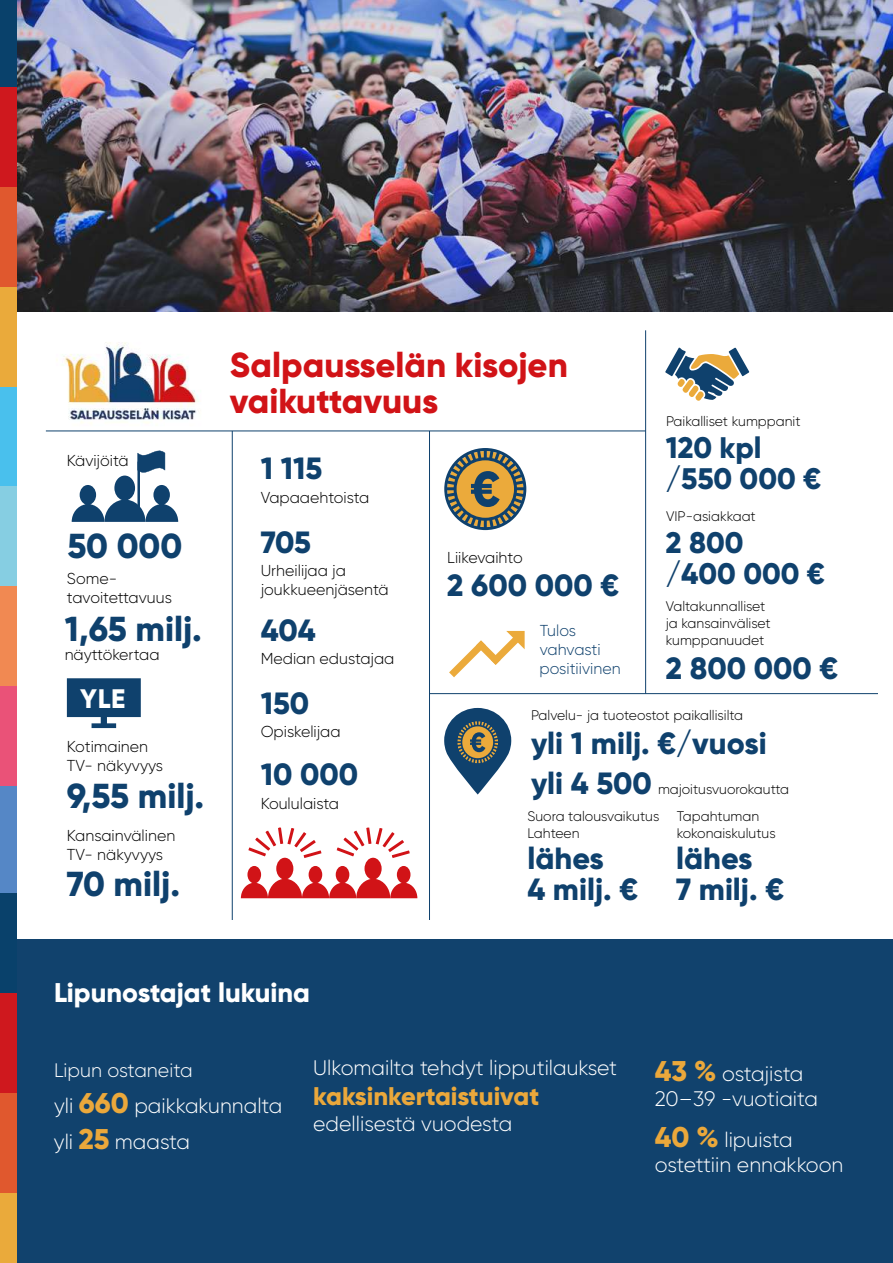
<style>
.page{position:relative;width:893px;height:1263px;background:#fff}
.page>*{position:absolute;margin:0;border:0;box-sizing:border-box;transform-origin:0 0}
.t1{font:800 34.65px/35.7px "Gilroy";color:#d11317}
.t2{font:800 34.65px "Gilroy";color:#0f416d}
.t3{font:800 30.6px/30.6px "Gilroy";color:#0f416d}
.t4{font:800 29.7px/30.6px "Gilroy";color:#0f416d}
.t5{font:800 27px "Gilroy";color:#fff}
.t6{font:800 26.7px "Gilroy";color:#fff}
.t7{font:800 25.5px "Gilroy";color:#eba83b}
.t8{font:300 21px/25.2px "Gilroy";color:#fff}
.t9{font:300 19.5px "Gilroy";color:#fff}
.t10{font:300 15.9px/19px "Gilroy";color:#000}
.t11{font:300 15.9px/19px "Gilroy";color:#0f416d}
.t12{font:300 13.8px/16.6px "Gilroy";color:#000}
.s1{font-weight:800;font-size:30.6px;color:#0f416d}
.s2{font-weight:800;font-size:28.5px;color:#eba83b}
</style>
<div class="page">
<img style="left:45px;top:342px;width:171px;height:90px">
<svg style="left:449px;top:631px;width:76px;height:46px"></svg>
<svg style="left:72px;top:450px;width:106px;height:72px"></svg>
<svg style="left:444px;top:448px;width:82px;height:82px"></svg>
<svg style="left:241px;top:827px;width:176px;height:71px"></svg>
<svg style="left:665px;top:347px;width:84px;height:54px"></svg>
<svg style="left:444px;top:708px;width:67px;height:86px"></svg>
<hr style="left:429px;top:693px;width:449px;height:1px;background:#0f416d">
<hr style="left:46px;top:431px;width:600px;height:1px;background:#0f416d">
<hr style="left:645px;top:330px;width:1px;height:364px;background:#0f416d">
<hr style="left:232px;top:431px;width:1px;height:488px;background:#0f416d">
<hr style="left:429px;top:431px;width:1px;height:488px;background:#0f416d">
<svg style="left:67px;top:678px;width:74px;height:50px"></svg>
<img style="left:17px;top:0;width:876px;height:312px">
<div style="left:17px;top:940px;width:876px;height:323px;background:#11426d"></div>
<div style="left:0;top:0;width:17px;height:94px;background:#09416b"></div>
<div style="left:0;top:87px;width:17px;height:107px;background:#cf181e"></div>
<div style="left:0;top:187px;width:17px;height:107px;background:#e0582e"></div>
<div style="left:0;top:287px;width:17px;height:107px;background:#eaaa3b"></div>
<div style="left:0;top:387px;width:17px;height:107px;background:#49c0ed"></div>
<div style="left:0;top:486px;width:17px;height:107px;background:#86cee2"></div>
<div style="left:0;top:586px;width:17px;height:107px;background:#f18952"></div>
<div style="left:0;top:686px;width:17px;height:107px;background:#ea5278"></div>
<div style="left:0;top:786px;width:17px;height:107px;background:#5587c6"></div>
<div style="left:0;top:893px;width:17px;height:107px;background:#09416b"></div>
<div style="left:0;top:993px;width:17px;height:107px;background:#cf181e"></div>
<div style="left:0;top:1093px;width:17px;height:107px;background:#e0582e"></div>
<div style="left:0;top:1192px;width:17px;height:71px;background:#eaaa3b"></div>
<p class="t10" style="left:67px;top:451px;width:63px">Kävijöitä</p>
<h1 class="t2" style="left:67px;top:524px;width:116px">50 000</h1>
<p class="t10" style="left:67px;top:569px;width:107px">Some&shy;tavoitettavuus</p>
<h1 class="t2" style="left:65px;top:607px;width:139px">1,65 milj.</h1>
<p class="t10" style="left:65px;top:645px;width:96px">näyttökertaa</p>
<h3 class="t6" style="left:80px;top:682px;width:47px">YLE</h3>
<p class="t10" style="left:67px;top:737px;width:98px">Kotimainen<br>TV- näkyvyys</p>
<h1 class="t2" style="left:67px;top:774px;width:139px">9,55 milj.</h1>
<p class="t10" style="left:67px;top:825px;width:110px">Kansainvälinen<br>TV- näkyvyys</p>
<h1 class="t2" style="left:67px;top:862px;width:115px">70 milj.</h1>
<h1 class="t1" style="left:230px;top:347px;width:339px">Salpausselän kisojen vaikuttavuus</h1>
<h2 class="t3" style="left:261px;top:453px;width:63px">1 115</h2>
<p class="t10" style="left:261px;top:488px;width:110px">Vapaaehtoista</p>
<h2 class="t3" style="left:261px;top:526px;width:52px">705</h2>
<p class="t10" style="left:261px;top:561px;width:130px">Urheilijaa ja joukkueenjäsentä</p>
<h2 class="t3" style="left:261px;top:614px;width:56px">404</h2>
<p class="t10" style="left:261px;top:649px;width:135px">Median edustajaa</p>
<p class="t10" style="left:447px;top:548px;width:77px">Liikevaihto</p>
<h2 class="t3" style="left:447px;top:569px;width:174px">2 600 000 €</h2>
<p class="t11" style="left:540px;top:621px;width:83px">Tulos vahvasti positiivinen</p>
<p class="t12" style="left:666px;top:413px;width:136px">Paikalliset kumppanit</p>
<h3 class="t4" style="left:666px;top:432px;width:157px">120 kpl /550 000 €</h3>
<p class="t12" style="left:666px;top:508px;width:91px">VIP-asiakkaat</p>
<h3 class="t4" style="left:666px;top:527px;width:161px">2 800<br>/400 000 €</h3>
<p class="t12" style="left:666px;top:598px;width:106px">Valtakunnalliset ja kansainväliset kumppanuudet</p>
<h2 class="t3" style="left:666px;top:653px;width:174px">2 800 000 €</h2>
<h2 class="t3" style="left:261px;top:687px;width:50px">150</h2>
<p class="t10" style="left:261px;top:722px;width:81px">Opiskelijaa</p>
<h2 class="t3" style="left:261px;top:759px;width:99px">10 000</h2>
<p class="t10" style="left:261px;top:793px;width:80px">Koululaista</p>
<p class="t12" style="left:531px;top:706px;width:214px">Palvelu- ja tuoteostot paikallisilta</p>
<h2 class="t3" style="left:531px;top:727px;width:237px">yli 1 milj. €/vuosi</h2>
<p class="t12" style="left:531px;top:780px;width:260px"><span class="s1">yli 4 500</span> majoitusvuorokautta</p>
<p class="t12" style="left:527px;top:808px;width:133px">Suora talousvaikutus<br>Lahteen</p>
<h2 class="t3" style="left:527px;top:843px;width:112px">lähes<br>4 milj. €</h2>
<p class="t12" style="left:677px;top:808px;width:101px">Tapahtuman kokonaiskulutus</p>
<h2 class="t3" style="left:676px;top:843px;width:110px">lähes<br>7 milj. €</h2>
<h3 class="t5" style="left:54px;top:975px;width:257px">Lipunostajat lukuina</h3>
<h3 class="t9" style="left:54px;top:1058px;width:140px">Lipun ostaneita</h3>
<h3 class="t8" style="left:54px;top:1087px;width:230px;line-height:36.2px">yli <span class="s2">660</span> paikkakunnalta yli <span class="s2">25</span> maasta</h3>
<h3 class="t8" style="left:313px;top:1055px;width:305px">Ulkomailta tehdyt lipputilaukset</h3>
<h3 class="t7" style="left:313px;top:1080px;width:228px">kaksinkertaistuivat</h3>
<h3 class="t8" style="left:313px;top:1110px;width:200px">edellisestä vuodesta</h3>
<h3 class="t8" style="left:655px;top:1061px;width:165px"><span class="s2">43 %</span> ostajista<br>20–39 -vuotiaita</h3>
<h3 class="t8" style="left:655px;top:1127px;width:190px"><span class="s2">40 %</span> lipuista ostettiin ennakkoon</h3>
</div>
